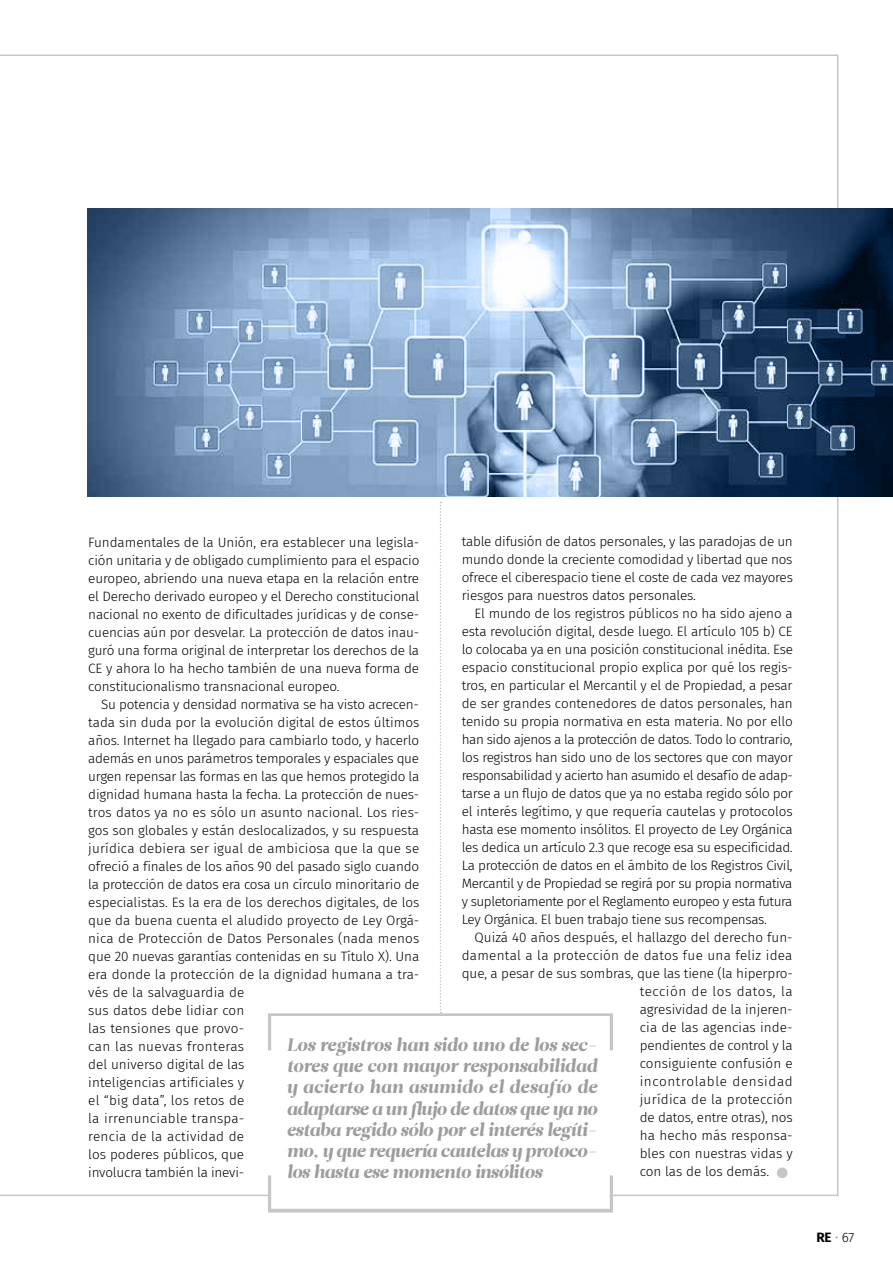
<style>
.page{position:relative;width:893px;height:1263px;background:#fff}
.page>*{position:absolute;margin:0;border:0;box-sizing:border-box;transform-origin:0 0}
.t1{font:italic 18px/21px "Leitura Display";letter-spacing:-.01em;color:#9d9d9c;text-align:justify}
.t2{font:300 13.5px/18px "Fira Sans";letter-spacing:-.005em;color:#000;text-align:justify}
.t3{font:300 13.5px "Fira Sans";letter-spacing:.02em;color:#000}
.t4{font:300 13.5px "Fira Sans";letter-spacing:.045em;color:#000}
.t5{font:300 13.5px "Fira Sans";letter-spacing:.04em;color:#000}
.t6{font:300 13.5px "Fira Sans";letter-spacing:.015em;color:#000}
.t7{font:700 13.5px "Fira Sans";color:#000}
.s1{font-weight:300;color:#9d9d9c}
.s2{font-weight:300}
</style>
<div class="page">
<div style="left:777px;top:1167px;width:10px;height:11px;background:#c6c6c6;border-radius:50%"></div>
<svg style="left:268px;top:502px;width:345px;height:548px"></svg>
<svg style="left:268px;top:1175px;width:345px;height:37px"></svg>
<img style="left:87px;top:208px;width:806px;height:288px">
<p class="t2" style="left:462px;top:533px;width:333px">table difusión de datos personales, y las paradojas de un mundo donde la creciente comodidad y libertad que nos ofrece el ciberespacio tiene el coste de cada vez mayores riesgos para nuestros datos personales.</p>
<p class="t2" style="left:462px;top:605px;width:333px;text-indent:13px">El mundo de los registros públicos no ha sido ajeno a esta revolución digital, desde luego. El artículo 105 b) CE lo colocaba ya en una posición constitucional inédita. Ese espacio constitucional propio explica por qué los regis&shy;tros, en particular el Mercantil y el de Propiedad, a pesar de ser grandes contenedores de datos personales, han tenido su propia normativa en esta materia. No por ello han sido ajenos a la protección de datos. Todo lo contrario, los registros han sido uno de los sectores que con mayor responsabilidad y acierto han asumido el desafío de adap&shy;tarse a un flujo de datos que ya no estaba regido sólo por el interés legítimo, y que requería cautelas y protocolos hasta ese momento insólitos. El proyecto de Ley Orgánica les dedica un artículo 2.3 que recoge esa su especificidad.<br>La protección de datos en el ámbito de los Registros Civil, Mercantil y de Propiedad se regirá por su propia normativa y supletoriamente por el Reglamento europeo y esta futura Ley Orgánica. El buen trabajo tiene sus recompensas.</p>
<p class="t2" style="left:474px;top:928px;width:320px">Quizá 40 años después, el hallazgo del derecho fun-</p>
<p class="t3" style="left:462px;top:946px;width:332px">damental a la protección de datos fue una feliz idea</p>
<p class="t2" style="left:462px;top:964px;width:333px">que, a pesar de sus sombras, que las tiene (la hiperpro-</p>
<p class="t5" style="left:640px;top:982px;width:154px">tección de los datos, la</p>
<p class="t2" style="left:640px;top:1000px;width:154px">agresividad de la injeren-</p>
<p class="t2" style="left:640px;top:1018px;width:154px">cia de las agencias inde-</p>
<p class="t2" style="left:640px;top:1036px;width:155px">pendientes de control y la</p>
<p class="t2" style="left:640px;top:1054px;width:154px">consiguiente confusión e</p>
<p class="t4" style="left:640px;top:1072px;width:155px">incontrolable densidad</p>
<p class="t3" style="left:640px;top:1090px;width:155px">jurídica de la protección</p>
<p class="t2" style="left:640px;top:1108px;width:155px">de datos, entre otras), nos</p>
<p class="t6" style="left:640px;top:1126px;width:154px">ha hecho más responsa-</p>
<p class="t2" style="left:640px;top:1144px;width:154px">bles con nuestras vidas y</p>
<p class="t2" style="left:640px;top:1162px;width:131px">con las de los demás.</p>
<p class="t2" style="left:88px;top:533px;width:333px">Fundamentales de la Unión, era establecer una legisla&shy;ción unitaria y de obligado cumplimiento para el espacio europeo, abriendo una nueva etapa en la relación entre el Derecho derivado europeo y el Derecho constitucional nacional no exento de dificultades jurídicas y de conse&shy;cuencias aún por desvelar. La protección de datos inau&shy;guró una forma original de interpretar los derechos de la CE y ahora lo ha hecho también de una nueva forma de constitucionalismo transnacional europeo.</p>
<p class="t2" style="left:88px;top:695px;width:333px;text-align:left;text-indent:13px">Su potencia y densidad normativa se ha visto acrecen&shy;tada sin duda por la evolución digital de estos últimos años. Internet ha llegado para cambiarlo todo, y hacerlo además en unos parámetros temporales y espaciales que urgen repensar las formas en las que hemos protegido la dignidad humana hasta la fecha. La protección de nues&shy;tros datos ya no es sólo un asunto nacional. Los ries&shy;gos son globales y están deslocalizados, y su respuesta jurídica debiera ser igual de ambiciosa que la que se ofreció a finales de los años 90 del pasado siglo cuando la protección de datos era cosa un círculo minoritario de especialistas. Es la era de los derechos digitales, de los que da buena cuenta el aludido proyecto de Ley Orgá&shy;nica de Protección de Datos Personales (nada menos que 20 nuevas garantías contenidas en su Título X). Una era donde la protección de la dignidad humana a tra&shy;vés de la salvaguardia de<br>sus datos debe lidiar con<br>las tensiones que provo-<br>can las nuevas fronteras<br>del universo digital de las<br>inteligencias artificiales y<br>el “big data”, los retos de<br>la irrenunciable transpa-<br>rencia de la actividad de<br>los poderes públicos, que<br>involucra también la inevi-</p>
<p class="t1" style="left:287px;top:1035px;width:312px">Los registros han sido uno de los sec&shy;tores que con mayor responsabilidad y acierto han asumido el desafío de adaptarse a un flujo de datos que ya no estaba regido sólo por el interés legíti&shy;mo, y que requería cautelas y protoco&shy;los hasta ese momento insólitos</p>
<p class="t7" style="left:816px;top:1225px;width:39px">RE <span class="s1">•</span> <span class="s2">67</span></p>
</div>
